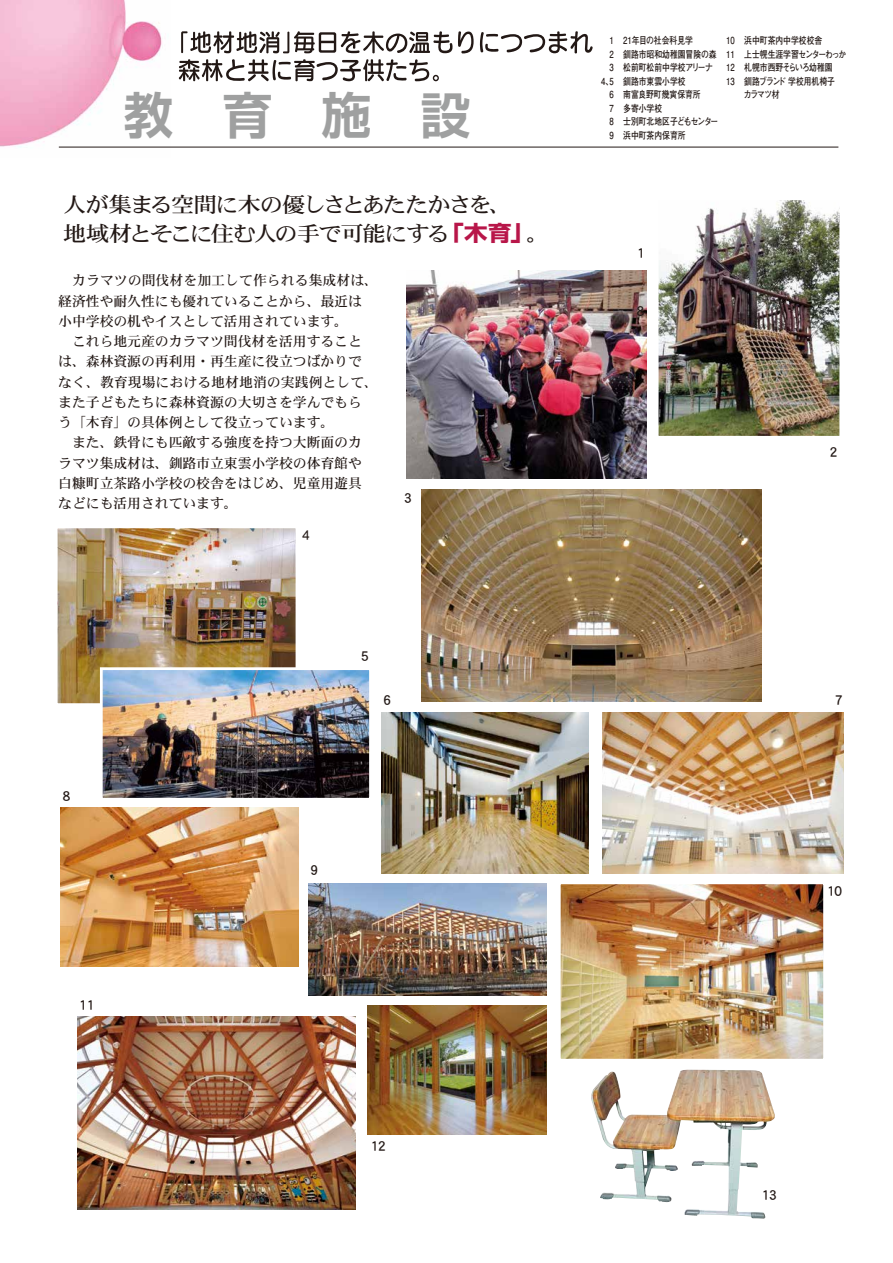
<style>
.page{position:relative;width:893px;height:1263px;background:#fff}
.page>*{position:absolute;margin:0;border:0;box-sizing:border-box;transform-origin:0 0}
.t1{font:700 49.5px "Shin Go Pro De";color:#9fa0a0}
.t2{font:21.3px/28.5px "DFHS Mincho Std W5";letter-spacing:-.08em;color:#221815;scale:1.1 1}
.t3{font:15px "DFHS Gothic Std W5";color:#221815}
.t4{font:13.8px/20.2px "DFHS Mincho Std W5";color:#221815}
.t5{font:700 9.75px/13.5px "Futo Go B101 Pro";color:#221815;scale:.8 1}
.s1{font-family:"Shin Go Pro";font-weight:700;color:#b81649}
</style>
<div class="page">
<img style="left:660px;top:201px;width:178px;height:234px">
<div style="left:651px;top:192px;width:196px;height:252px;border:8px solid #fff"></div>
<img style="left:591px;top:1069px;width:184px;height:150px">
<img style="left:0;top:0;width:170px;height:148px">
<img style="left:406px;top:270px;width:241px;height:208px">
<img style="left:58px;top:529px;width:237px;height:173px">
<div style="left:54px;top:525px;width:245px;height:181px;border:3px solid #fff"></div>
<img style="left:561px;top:885px;width:261px;height:173px">
<div style="left:558px;top:882px;width:267px;height:179px;border:2px solid #fff"></div>
<img style="left:603px;top:713px;width:240px;height:160px">
<img style="left:104px;top:671px;width:264px;height:126px">
<div style="left:100px;top:667px;width:272px;height:134px;border:3px solid #fff"></div>
<hr style="left:59px;top:147px;width:779px;height:1px;background:#221815">
<svg style="left:480px;top:31px;width:113px;height:23px"></svg>
<svg style="left:178px;top:31px;width:296px;height:51px"></svg>
<img style="left:421px;top:489px;width:341px;height:212px">
<img style="left:60px;top:808px;width:238px;height:158px">
<img style="left:78px;top:1016px;width:278px;height:193px">
<img style="left:309px;top:883px;width:237px;height:112px">
<img style="left:368px;top:1005px;width:178px;height:129px">
<img style="left:381px;top:713px;width:208px;height:160px">
<h1 class="t1" style="left:124px;top:75px;width:348px">教　育　施　設</h1>
<h2 class="t2" style="left:63px;top:190px;width:444px">人が集まる空間に木の優しさとあたたかさを、<br>地域材とそこに住む人の手で可能にする<span class="s1">「木育」</span>。</h2>
<p class="t4" style="left:58px;top:270px;width:321px">　カラマツの間伐材を加工して作られる集成材は、経済性や耐久性にも優れていることから、最近は小中学校の机やイスとして活用されています。<br>　これら地元産のカラマツ間伐材を活用することは、森林資源の再利用・再生産に役立つばかりでなく、教育現場における地材地消の実践例として、また子どもたちに森林資源の大切さを学んでもらう「木育」の具体例として役立っています。<br>　また、鉄骨にも匹敵する強度を持つ大断面のカラマツ集成材は、釧路市立東雲小学校の体育館や白糠町立茶路小学校の校舎をはじめ、児童用遊具などにも活用されています。</p>
<p class="t3" style="left:302px;top:527px;width:9px">4</p>
<p class="t3" style="left:404px;top:489px;width:9px">3</p>
<p class="t3" style="left:63px;top:788px;width:9px">8</p>
<p class="t3" style="left:117px;top:733px;width:9px">5</p>
<p class="t3" style="left:361px;top:647px;width:9px">5</p>
<p class="t3" style="left:384px;top:691px;width:9px">6</p>
<p class="t3" style="left:311px;top:861px;width:9px">9</p>
<p class="t3" style="left:79px;top:997px;width:17px">11</p>
<p class="t3" style="left:370px;top:1138px;width:17px">12</p>
<p class="t5" style="left:623px;top:32px;width:120px">21年目の社会科見学<br>釧路市昭和幼稚園冒険の森松前町松前中学校アリーナ釧路市東雲小学校<br>南富良野町幾寅保育所<br>多寄小学校<br>士別町北地区子どもセンター浜中町茶内保育所</p>
<p class="t5" style="left:601px;top:32px;width:18px;text-align:right">1<br>2<br>3<br>4、5<br>6<br>7<br>8<br>9</p>
<p class="t5" style="left:744px;top:32px;width:130px">浜中町茶内中学校校舎<br>上士幌生涯学習センターわっか札幌市西野そらいろ幼稚園<br>釧路ブランド 学校用机椅子<br>カラマツ材</p>
<p class="t5" style="left:726px;top:32px;width:12px;text-align:justify">10<br>11<br>12<br>13</p>
<p class="t3" style="left:637px;top:244px;width:9px">1</p>
<p class="t3" style="left:637px;top:302px;width:9px">8</p>
<p class="t3" style="left:830px;top:443px;width:9px">2</p>
<p class="t3" style="left:835px;top:691px;width:9px">7</p>
<p class="t3" style="left:827px;top:882px;width:17px">10</p>
<p class="t3" style="left:762px;top:1187px;width:17px">13</p>
</div>
